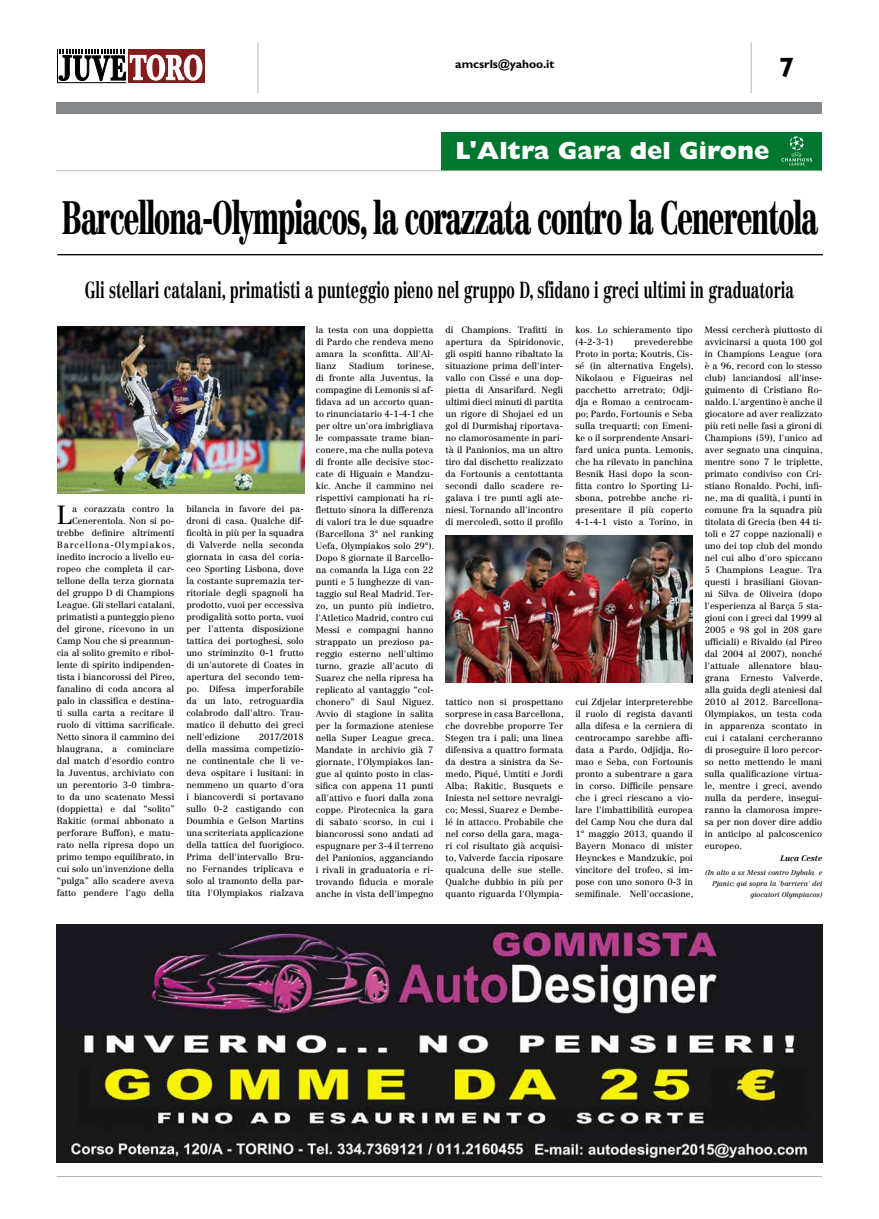
<style>
.page{position:relative;width:879px;height:1219px;background:#fff}
.page>*{position:absolute;margin:0;border:0;box-sizing:border-box;transform-origin:0 0}
.t1{font:900 46px "Centennial LT Std";letter-spacing:-.05em;color:#000;scale:.61 1}
.t2{font:700 28px "Gill Sans Std";color:#000}
.t3{font:25.9px "Centennial LT Std";color:#000}
.t4{font:800 25px "Gill Sans Std";color:#fff}
.t5{font:700 22.8px "Centennial LT Std";color:#000;scale:.64 1}
.t6{font:700 12px "Gill Sans Std";color:#000}
.t7{font:9px/12px "Centennial LT Std";color:#000;text-align:justify}
.t8{font:italic 700 8px "Centennial LT Std";color:#000}
.t9{font:italic 7px/11px "Centennial LT Std";color:#000;text-align:right}
</style>
<div class="page">
<hr style="left:750px;top:43px;width:1px;height:50px;background:#b1b3b4">
<hr style="left:258px;top:43px;width:1px;height:50px;background:#b1b3b4">
<div style="left:57px;top:102px;width:765px;height:11px;background:#87888a"></div>
<hr style="left:57px;top:1176px;width:765px;height:1px;background:#b1b3b4">
<div style="left:128px;top:49px;width:77px;height:34px;background:#831c1c"></div>
<svg style="left:57px;top:49px;width:146px;height:34px"></svg>
<img style="left:56px;top:924px;width:766px;height:238px">
<hr style="left:57px;top:254px;width:766px;height:1px;background:#000">
<div style="left:442px;top:133px;width:380px;height:38px;background:#00762e"></div>
<hr style="left:56px;top:170px;width:766px;height:1px;background:#b1b3b4">
<img style="left:57px;top:326px;width:247px;height:168px">
<img style="left:446px;top:536px;width:246px;height:146px">
<svg style="left:781px;top:136px;width:31px;height:30px"></svg>
<h3 class="t6" style="left:455px;top:56px;width:101px">amcsrls@yahoo.it</h3>
<h2 class="t2" style="left:779px;top:51px;width:17px">7</h2>
<h3 class="t4" style="left:455px;top:136px;width:316px">L'Altra Gara del Girone</h3>
<h1 class="t1" style="left:62px;top:189px;width:1241px">Barcellona-Olympiacos, la corazzata contro la Cenerentola</h1>
<h3 class="t5" style="left:85px;top:276px;width:1109px">Gli stellari catalani, primatisti a punteggio pieno nel gruppo D, sfidano i greci ultimi in graduatoria</h3>
<p class="t7" style="left:446px;top:324px;width:120px">di Champions. Trafitti in apertura da Spiridonovic, gli ospiti hanno ribaltato la situazione prima dell'inter&shy;vallo con Cissé e una dop&shy;pietta di Ansarifard. Negli ultimi dieci minuti di partita un rigore di Shojaei ed un gol di Durmishaj riportava&shy;no clamorosamente in pari&shy;tà il Panionios, ma un altro tiro dal dischetto realizzato da Fortounis a centottanta secondi dallo scadere re&shy;galava i tre punti agli ate&shy;niesi. Tornando all'incontro di mercoledì, sotto il profilo</p>
<p class="t7" style="left:705px;top:324px;width:120px">Messi cercherà piuttosto di avvicinarsi a quota 100 gol in Champions League (ora è a 96, record con lo stesso club) lanciandosi all'inse&shy;guimento di Cristiano Ro&shy;naldo. L'argentino è anche il giocatore ad aver realizzato più reti nelle fasi a gironi di Champions (59), l'unico ad aver segnato una cinquina, mentre sono 7 le triplette, primato condiviso con Cri&shy;stiano Ronaldo. Pochi, infi&shy;ne, ma di qualità, i punti in comune fra la squadra più titolata di Grecia (ben 44 ti&shy;toli e 27 coppe nazionali) e uno dei top club del mondo nel cui albo d'oro spiccano 5 Champions League. Tra questi i brasiliani Giovan&shy;ni Silva de Oliveira (dopo l'esperienza al Barça 5 sta&shy;gioni con i greci dal 1999 al 2005 e 98 gol in 208 gare ufficiali) e Rivaldo (al Pireo dal 2004 al 2007), nonché l'attuale allenatore blau&shy;grana Ernesto Valverde, alla guida degli ateniesi dal 2010 al 2012. Barcellona-Olympiakos, un testa coda in apparenza scontato in cui i catalani cercheranno di proseguire il loro percor&shy;so netto mettendo le mani sulla qualificazione virtua&shy;le, mentre i greci, avendo nulla da perdere, insegui&shy;ranno la clamorosa impre&shy;sa per non dover dire addio in anticipo al palcoscenico europeo.</p>
<p class="t8" style="left:780px;top:853px;width:43px">Luca Ceste</p>
<p class="t9" style="left:705px;top:867px;width:118px">(In alto a sx Messi contro Dybala e<br>Pjanic; qui sopra la 'barriera' dei giocatori Olympiacos)</p>
<p class="t7" style="left:316px;top:324px;width:119px">la testa con una doppietta di Pardo che rendeva meno amara la sconfitta. All'Al&shy;lianz</p>
<p class="t7" style="left:575px;top:324px;width:119px">kos. Lo schieramento tipo (4-2-3-1)</p>
<p class="t7" style="left:575px;top:336px;width:120px;text-indent:59px">prevederebbe Proto in porta; Koutris, Cis&shy;sé (in alternativa Engels), Nikolaou e Figueiras nel pacchetto arretrato; Odji&shy;dja e Romao a centrocam&shy;po; Pardo, Fortounis e Seba sulla trequarti; con Emeni&shy;ke o il sorprendente Ansari&shy;fard unica punta. Lemonis, che ha rilevato in panchina Besnik Hasi dopo la scon&shy;fitta contro lo Sporting Li&shy;sbona, potrebbe anche ri&shy;presentare il più coperto 4-1-4-1 visto a Torino, in</p>
<p class="t7" style="left:349px;top:360px;width:37px">Stadium</p>
<p class="t7" style="left:316px;top:360px;width:120px;text-indent:81px">torinese, di fronte alla Juventus, la compagine di Lemonis si af&shy;fidava ad un accorto quan&shy;to rinunciatario 4-1-4-1 che per oltre un'ora imbrigliava le compassate trame bian&shy;conere, ma che nulla poteva di fronte alle decisive stoc&shy;cate di Higuain e Mandzu&shy;kic. Anche il cammino nei rispettivi campionati ha ri&shy;flettuto sinora la differenza di valori tra le due squadre (Barcellona 3° nel ranking Uefa, Olympiakos solo 29°).<br>Dopo 8 giornate il Barcello&shy;na comanda la Liga con 22 punti e 5 lunghezze di van&shy;taggio sul Real Madrid. Ter&shy;zo, un punto più indietro, l'Atletico Madrid, contro cui Messi e compagni hanno strappato un prezioso pa&shy;reggio esterno nell'ultimo turno, grazie all'acuto di Suarez che nella ripresa ha replicato al vantaggio “col&shy;chonero” di Saul Niguez.<br>Avvio di stagione in salita per la formazione ateniese nella Super League greca.<br>Mandate in archivio già 7 giornate, l'Olympiakos lan&shy;gue al quinto posto in clas&shy;sifica con appena 11 punti all'attivo e fuori dalla zona coppe. Pirotecnica la gara di sabato scorso, in cui i biancorossi sono andati ad espugnare per 3-4 il terreno del Panionios, agganciando i rivali in graduatoria e ri&shy;trovando fiducia e morale anche in vista dell'impegno</p>
<p class="t7" style="left:57px;top:503px;width:120px;text-align:right">a corazzata contro la<br>Cenerentola. Non si po&shy;trebbe definire altrimenti<br>Barcellona-Olympiakos, inedito incrocio a livello eu&shy;ropeo che completa il car&shy;tellone della terza giornata del gruppo D di Champions<br>League. Gli stellari catalani, primatisti a punteggio pieno del girone, ricevono in un<br>Camp Nou che si preannun&shy;cia al solito gremito e ribol&shy;lente di spirito indipenden&shy;tista i biancorossi del Pireo, fanalino di coda ancora al palo in classifica e destina&shy;ti sulla carta a recitare il ruolo di vittima sacrificale.<br>Netto sinora il cammino dei blaugrana, a cominciare dal match d'esordio contro la Juventus, archiviato con un perentorio 3-0 timbra&shy;to da uno scatenato Messi (doppietta) e dal “solito”<br>Rakitic (ormai abbonato a perforare Buffon), e matu&shy;rato nella ripresa dopo un primo tempo equilibrato, in cui solo un'invenzione della “pulga” allo scadere aveva fatto pendere l'ago della</p>
<p class="t7" style="left:186px;top:503px;width:119px">bilancia in favore dei pa&shy;droni di casa. Qualche dif&shy;ficoltà in più per la squadra di Valverde nella seconda giornata in casa del coria&shy;ceo Sporting Lisbona, dove la costante supremazia ter&shy;ritoriale degli spagnoli ha prodotto, vuoi per eccessiva prodigalità sotto porta, vuoi per l'attenta disposizione tattica dei portoghesi, solo uno striminzito 0-1 frutto di un'autorete di Coates in apertura del secondo tem&shy;po. Difesa imperforabile da un lato, retroguardia colabrodo dall'altro. Trau&shy;matico il debutto dei greci nell'edizione</p>
<h3 class="t3" style="left:57px;top:499px;width:17px">L</h3>
<p class="t7" style="left:575px;top:696px;width:120px">cui Zdjelar interpreterebbe il ruolo di regista davanti alla difesa e la cerniera di centrocampo sarebbe affi&shy;data a Pardo, Odjidja, Ro&shy;mao e Seba, con Fortounis pronto a subentrare a gara in corso. Difficile pensare che i greci riescano a vio&shy;lare l'imbattibilità europea del Camp Nou che dura dal 1° maggio 2013, quando il Bayern Monaco di mister Heynckes e Mandzukic, poi vincitore del trofeo, si im&shy;pose con uno sonoro 0-3 in semifinale. Nell'occasione,</p>
<p class="t7" style="left:446px;top:696px;width:120px">tattico non si prospettano sorprese in casa Barcellona, che dovrebbe proporre Ter Stegen tra i pali; una linea difensiva a quattro formata da destra a sinistra da Se&shy;medo, Piqué, Umtiti e Jordi Alba; Rakitic, Busquets e Iniesta nel settore nevralgi&shy;co; Messi, Suarez e Dembe&shy;lé in attacco. Probabile che nel corso della gara, maga&shy;ri col risultato già acquisi&shy;to, Valverde faccia riposare qualcuna delle sue stelle.<br>Qualche dubbio in più per quanto riguarda l'Olympia-</p>
<p class="t7" style="left:186px;top:731px;width:120px;text-indent:72px">2017/2018 della massima competizio&shy;ne continentale che li ve&shy;deva ospitare i lusitani: in nemmeno un quarto d'ora i biancoverdi si portavano sullo 0-2 castigando con Doumbia e Gelson Martins una scriteriata applicazione della tattica del fuorigioco.<br>Prima dell'intervallo Bru&shy;no Fernandes triplicava e solo al tramonto della par&shy;tita l'Olympiakos rialzava</p>
</div>
